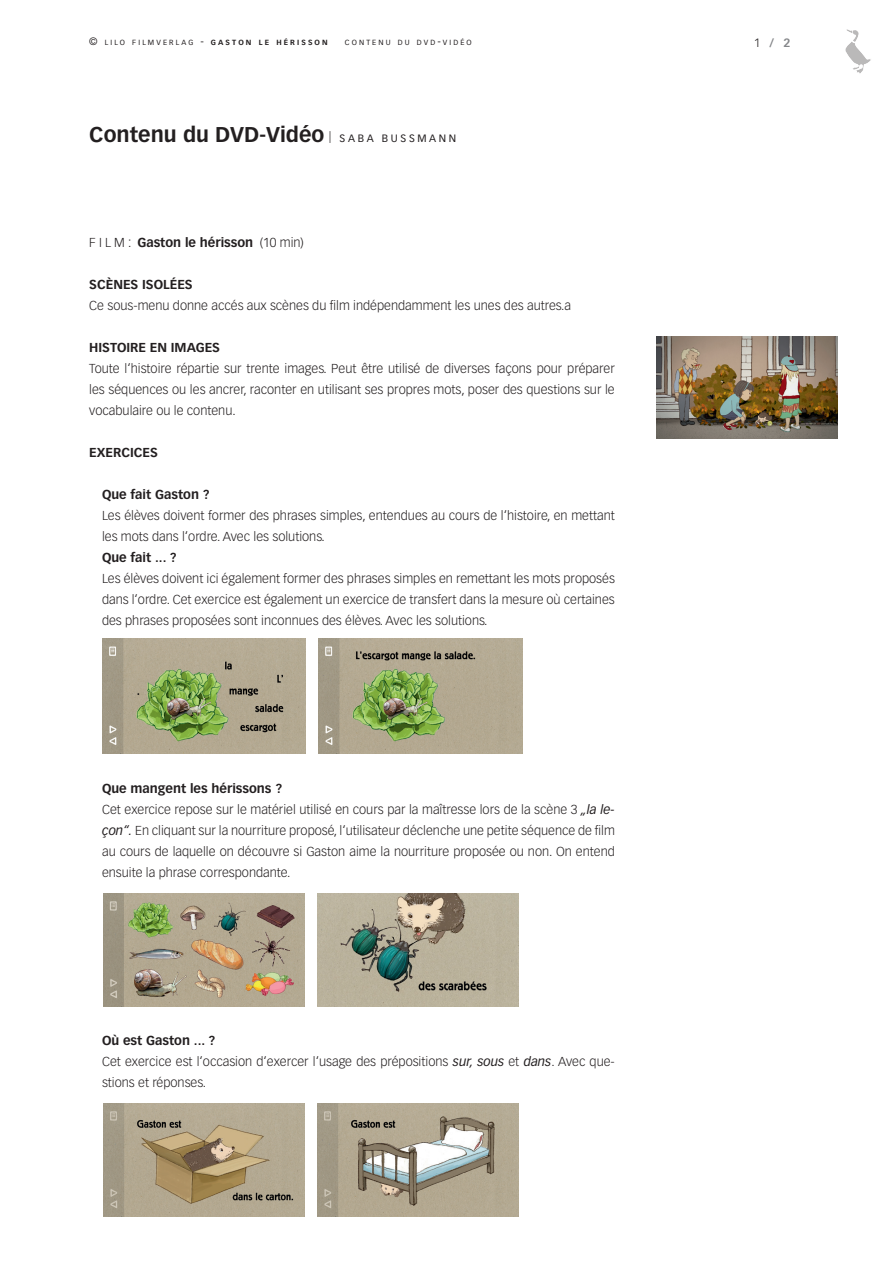
<style>
.page{position:relative;width:893px;height:1263px;background:#fff}
.page>*{position:absolute;margin:0;border:0;box-sizing:border-box;transform-origin:0 0}
.t1{font:700 21px "Vectora LT Std";color:#231f20}
.t2{font:300 12.75px/21px "Vectora LT Std";color:#231f20}
.t3{font:700 12.75px "Vectora LT Std";color:#231f20}
.t4{font:700 11.85px "Vectora LT Std";color:#848689}
.t5{font:700 7.35px "Vectora LT Std";letter-spacing:.285em;color:#231f20}
.t6{font:7.35px "Vectora LT Std";letter-spacing:.285em;color:#231f20}
.s1{font-weight:400;font-size:10.5px}
.s2{font-weight:400}
.s3{font-size:10.5px}
.s4{font-weight:300;color:#231f20}
.s5{font-weight:300;font-size:11.85px}
.s6{font-weight:300}
.s7{font-weight:700}
.s8{font-weight:400;font-style:italic}
</style>
<div class="page">
<svg style="left:846px;top:30px;width:25px;height:44px"></svg>
<img style="left:656px;top:337px;width:181px;height:102px">
<img style="left:102px;top:639px;width:204px;height:115px">
<img style="left:319px;top:639px;width:204px;height:115px">
<img style="left:318px;top:893px;width:201px;height:113px">
<img style="left:104px;top:893px;width:200px;height:113px">
<img style="left:318px;top:1104px;width:201px;height:113px">
<img style="left:104px;top:1104px;width:200px;height:113px">
<p class="t5" style="left:89px;top:38px;width:240px"><span class="s1">©</span> <span class="s2">LILO FILMVERLAG</span> <span class="s1">-</span> GASTON LE HÉRISSON</p>
<p class="t6" style="left:345px;top:38px;width:128px">CONTENU DU DVD<span class="s3">-</span>VIDÉO</p>
<p class="t4" style="left:754px;top:36px;width:38px"><span class="s4">1</span>/2</p>
<h1 class="t1" style="left:89px;top:122px;width:368px">Contenu du DVD-Vidéo <span class="s5">|</span> <span class="s1">S A B A B U S S M A N N</span></h1>
<p class="t3" style="left:89px;top:234px;width:216px"><span class="s6">F i l m :</span> Gaston le hérisson <span class="s6">(10 min)</span></p>
<p class="t3" style="left:89px;top:276px;width:104px">Scènes isolées</p>
<p class="t2" style="left:89px;top:295px;width:483px">Ce sous-menu donne accés aux scènes du film indépendamment les unes des autres.a</p>
<p class="t3" style="left:89px;top:339px;width:131px">Histoire en images</p>
<p class="t2" style="left:89px;top:358px;width:527px;text-align:justify">Toute l‘histoire répartie sur trente images. Peut être utilisé de diverses façons pour préparer les séquences ou les ancrer, raconter en utilisant ses propres mots, poser des questions sur le vocabulaire ou le contenu.</p>
<p class="t3" style="left:89px;top:444px;width:69px">Exercices</p>
<p class="t3" style="left:102px;top:486px;width:109px">Que fait Gaston ?</p>
<p class="t2" style="left:102px;top:505px;width:514px">Les élèves doivent former des phrases simples, entendues au cours de l‘histoire, en mettant les mots dans l‘ordre. Avec les solutions.</p>
<p class="t3" style="left:102px;top:549px;width:76px">Que fait ... ?</p>
<p class="t2" style="left:102px;top:568px;width:514px;text-align:justify">Les élèves doivent ici également former des phrases simples en remettant les mots proposés dans l‘ordre. Cet exercice est également un exercice de transfert dans la mesure où certaines des phrases proposées sont inconnues des élèves. Avec les solutions.</p>
<p class="t2" style="left:102px;top:778px;width:514px"><span class="s7">Que mangent les hérissons ?<br></span>Cet exercice repose sur le matériel utilisé en cours par la maîtresse lors de la scène 3 <span class="s8">„la le&shy;çon“.</span> En cliquant sur la nourriture proposé, l‘utilisateur déclenche une petite séquence de film au cours de laquelle on découvre si Gaston aime la nourriture proposée ou non. On entend ensuite la phrase correspondante.</p>
<p class="t2" style="left:102px;top:1030px;width:514px"><span class="s7">Où est Gaston ... ?<br></span>Cet exercice est l‘occasion d‘exercer l‘usage des prépositions <span class="s8">sur, sous</span> et <span class="s8">dans</span>. Avec que&shy;stions et réponses.</p>
</div>
